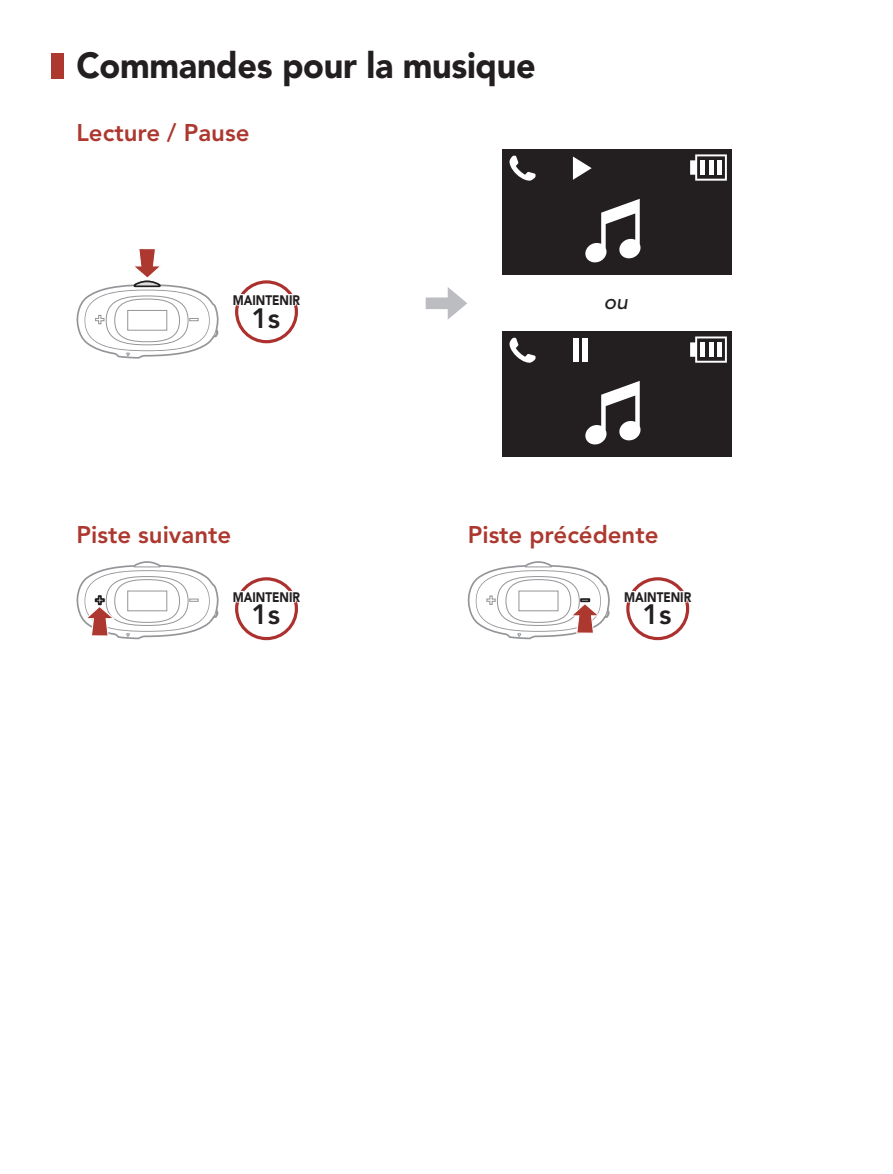
<style>
.page{position:relative;width:893px;height:1174px;background:#fff}
.page>*{position:absolute;margin:0;border:0;box-sizing:border-box;transform-origin:0 0}
.t1{font:900 36px "Avenir LT Std";letter-spacing:-.01em;color:#231f20;scale:.95 1}
.t2{font:800 27.9px "Avenir LT Std";color:#231f20}
.t3{font:800 24px "Avenir LT Std";color:#ac382f}
.t4{font:italic 500 21px "Avenir LT Std";color:#231f20}
.t5{font:900 13.8px "Avenir LT Std";color:#231f20;scale:.85 1}
</style>
<div class="page">
<div style="left:51px;top:53px;width:13px;height:25px;background:#ac382f"></div>
<svg style="left:77px;top:249px;width:142px;height:110px"></svg>
<svg style="left:235px;top:280px;width:63px;height:63px"></svg>
<svg style="left:426px;top:287px;width:41px;height:32px"></svg>
<div style="left:502px;top:150px;width:229px;height:125px;background:#231f20"></div>
<svg style="left:690px;top:154px;width:37px;height:27px"></svg>
<svg style="left:509px;top:156px;width:27px;height:25px"></svg>
<svg style="left:585px;top:199px;width:56px;height:64px"></svg>
<svg style="left:573px;top:156px;width:19px;height:24px"></svg>
<div style="left:502px;top:332px;width:229px;height:125px;background:#231f20"></div>
<svg style="left:690px;top:336px;width:37px;height:27px"></svg>
<svg style="left:509px;top:338px;width:27px;height:25px"></svg>
<svg style="left:585px;top:381px;width:56px;height:64px"></svg>
<div style="left:573px;top:338px;width:5px;height:24px;background:#fff"></div>
<div style="left:583px;top:338px;width:5px;height:24px;background:#fff"></div>
<svg style="left:77px;top:561px;width:142px;height:78px"></svg>
<svg style="left:235px;top:577px;width:63px;height:63px"></svg>
<svg style="left:468px;top:561px;width:142px;height:78px"></svg>
<svg style="left:626px;top:577px;width:64px;height:63px"></svg>
<h1 class="t1" style="left:77px;top:44px;width:485px">Commandes pour la musique</h1>
<p class="t3" style="left:77px;top:119px;width:174px">Lecture / Pause</p>
<p class="t5" style="left:233px;top:291px;width:81px">MAINTENIR</p>
<p class="t4" style="left:604px;top:289px;width:26px">ou</p>
<p class="t2" style="left:251px;top:301px;width:30px">1s</p>
<p class="t3" style="left:77px;top:520px;width:156px">Piste suivante</p>
<p class="t3" style="left:468px;top:520px;width:192px">Piste précédente</p>
<p class="t5" style="left:233px;top:588px;width:81px">MAINTENIR</p>
<p class="t5" style="left:624px;top:588px;width:81px">MAINTENIR</p>
<p class="t2" style="left:251px;top:598px;width:30px">1s</p>
<p class="t2" style="left:643px;top:598px;width:30px">1s</p>
</div>
